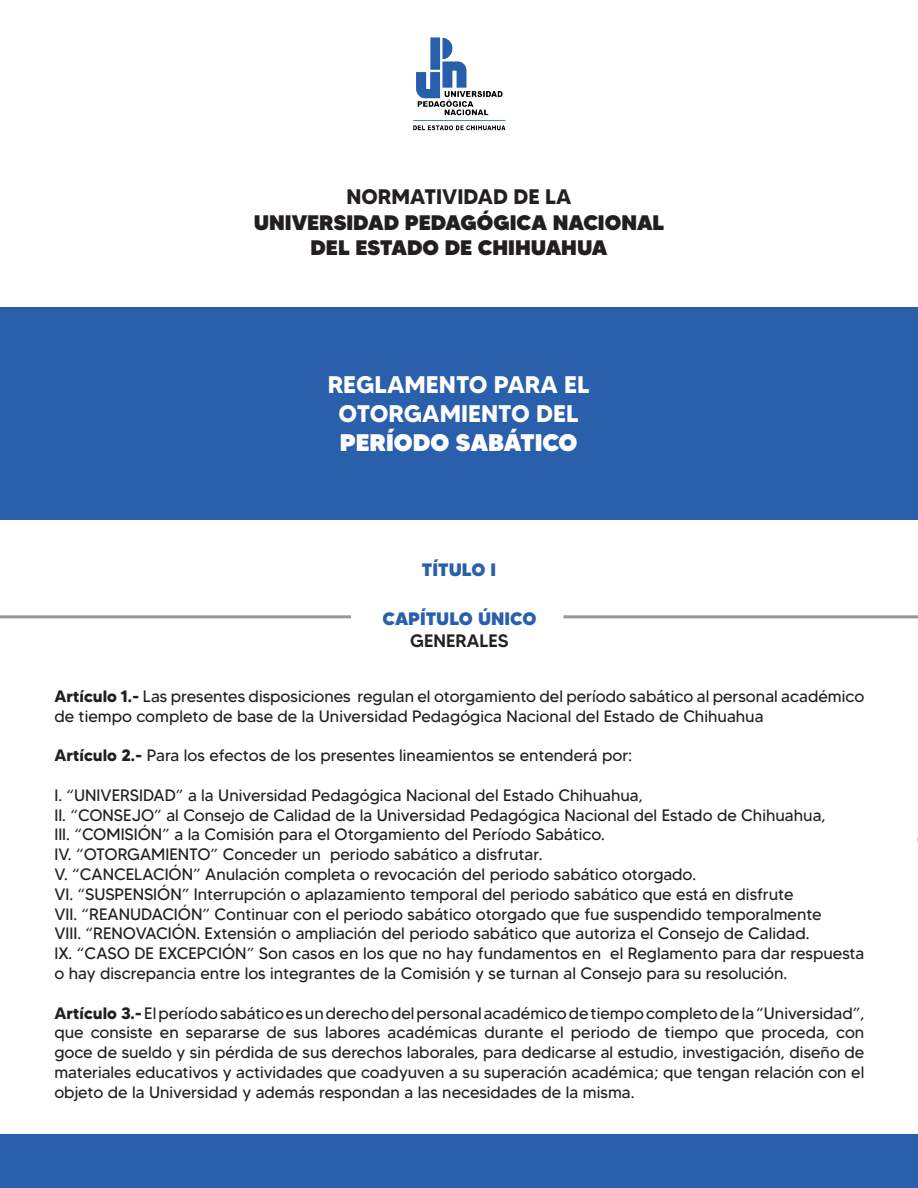
<style>
.page{position:relative;width:918px;height:1188px;background:#fff}
.page>*{position:absolute;margin:0;border:0;box-sizing:border-box;transform-origin:0 0}
.t1{font:700 24px "MADETOMMY";color:#fff}
.t2{font:900 24px "MADETOMMY";color:#fff}
.t3{font:900 21px "MADETOMMY";color:#231f20}
.t4{font:700 21px "MADETOMMY";color:#231f20}
.t5{font:800 18px "MADETOMMY";color:#2a5fac}
.t6{font:500 18px "MADETOMMY";color:#231f20}
.t7{font:16.5px/19.8px "MADETOMMY";color:#231f20}
.s1{font-weight:700}
</style>
<div class="page">
<div style="left:0;top:1134px;width:918px;height:54px;background:#2a5fac"></div>
<hr style="left:0;top:615px;width:351px;height:3px;background:#949698">
<hr style="left:563px;top:615px;width:355px;height:3px;background:#949698">
<img style="left:413px;top:37px;width:93px;height:94px">
<div style="left:0;top:308px;width:918px;height:212px;background:#2a5fac"></div>
<p class="t4" style="left:346px;top:184px;width:227px">NORMATIVIDAD DE LA</p>
<p class="t3" style="left:254px;top:209px;width:412px">UNIVERSIDAD PEDAGÓGICA NACIONAL</p>
<p class="t3" style="left:311px;top:234px;width:298px">DEL ESTADO DE CHIHUAHUA</p>
<p class="t1" style="left:328px;top:370px;width:263px">REGLAMENTO PARA EL</p>
<p class="t1" style="left:339px;top:399px;width:242px">OTORGAMIENTO DEL</p>
<p class="t2" style="left:340px;top:427px;width:239px">PERÍODO SABÁTICO</p>
<p class="t5" style="left:422px;top:559px;width:76px">TÍTULO I</p>
<p class="t5" style="left:382px;top:608px;width:155px">CAPÍTULO ÚNICO</p>
<p class="t6" style="left:410px;top:629px;width:100px">GENERALES</p>
<p class="t7" style="left:54px;top:686px;width:811px"><span class="s1">Artículo 1.-</span> Las presentes disposiciones regulan el otorgamiento del período sabático al personal académico de tiempo completo de base de la Universidad Pedagógica Nacional del Estado de Chihuahua</p>
<p class="t7" style="left:54px;top:745px;width:579px"><span class="s1">Artículo 2.-</span> Para los efectos de los presentes lineamientos se entenderá por:</p>
<p class="t7" style="left:54px;top:785px;width:590px">I. “UNIVERSIDAD” a la Universidad Pedagógica Nacional del Estado Chihuahua,</p>
<p class="t7" style="left:54px;top:805px;width:773px">II. “CONSEJO” al Consejo de Calidad de la Universidad Pedagógica Nacional del Estado de Chihuahua,</p>
<p class="t7" style="left:54px;top:825px;width:552px">III. “COMISIÓN” a la Comisión para el Otorgamiento del Período Sabático.</p>
<p class="t7" style="left:54px;top:844px;width:490px">IV. “OTORGAMIENTO” Conceder un periodo sabático a disfrutar.</p>
<p class="t7" style="left:54px;top:864px;width:643px">V. “CANCELACIÓN” Anulación completa o revocación del periodo sabático otorgado.</p>
<p class="t7" style="left:54px;top:884px;width:741px">VI. “SUSPENSIÓN” Interrupción o aplazamiento temporal del periodo sabático que está en disfrute</p>
<p class="t7" style="left:54px;top:904px;width:769px">VII. “REANUDACIÓN” Continuar con el periodo sabático otorgado que fue suspendido temporalmente</p>
<p class="t7" style="left:54px;top:924px;width:757px">VIII. “RENOVACIÓN. Extensión o ampliación del periodo sabático que autoriza el Consejo de Calidad.</p>
<p class="t7" style="left:54px;top:943px;width:812px">IX. “CASO DE EXCEPCIÓN” Son casos en los que no hay fundamentos en el Reglamento para dar respuesta o hay discrepancia entre los integrantes de la Comisión y se turnan al Consejo para su resolución.</p>
<p class="t7" style="left:54px;top:1003px;width:812px;text-align:justify"><span class="s1">Artículo 3.-</span> El período sabático es un derecho del personal académico de tiempo completo de la “Universidad”, que consiste en separarse de sus labores académicas durante el periodo de tiempo que proceda, con goce de sueldo y sin pérdida de sus derechos laborales, para dedicarse al estudio, investigación, diseño de materiales educativos y actividades que coadyuven a su superación académica; que tengan relación con el objeto de la Universidad y además respondan a las necesidades de la misma.</p>
</div>
